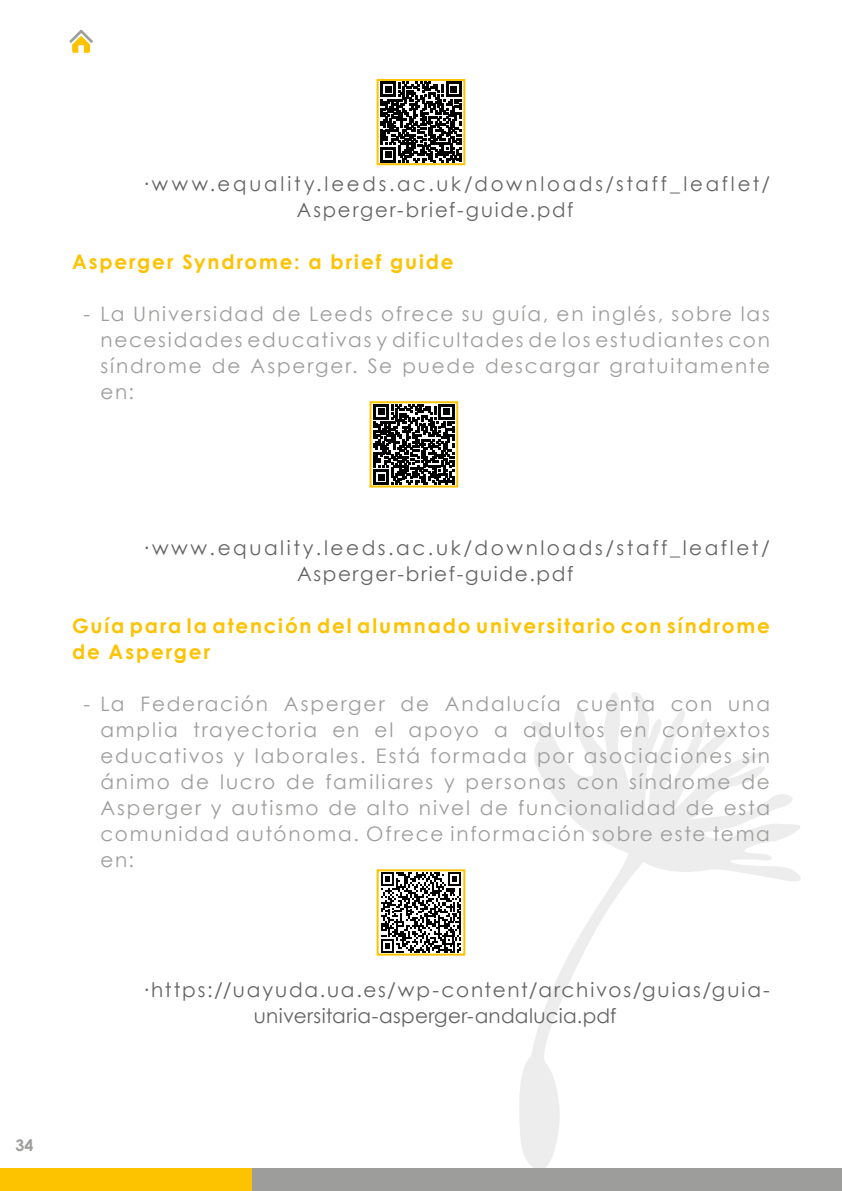
<style>
.page{position:relative;width:842px;height:1191px;background:#fff}
.page>*{position:absolute;margin:0;border:0;box-sizing:border-box;transform-origin:0 0}
.t1{font:20px/26px "Century Gothic";letter-spacing:.09em;color:#9d9d9c;text-align:justify}
.t2{font:700 20px "Century Gothic";letter-spacing:.095em;color:#fdc200}
.t3{font:20px/26px "Century Gothic";letter-spacing:.07em;color:#646363}
.t4{font:20px/26px "Century Gothic";letter-spacing:.14em;color:#646363}
.t5{font:20px/26px "Century Gothic";letter-spacing:.125em;color:#646363}
.t6{font:700 16px "Century Gothic";color:#9d9d9c}
</style>
<div class="page">
<svg style="left:519px;top:692px;width:282px;height:476px"></svg>
<div style="left:251px;top:1168px;width:591px;height:23px;background:#9d9d9c"></div>
<div style="left:0;top:1168px;width:251px;height:23px;background:#fdc200"></div>
<svg style="left:69px;top:30px;width:24px;height:23px"></svg>
<svg style="left:381px;top:82px;width:80px;height:80px"></svg>
<div style="left:377px;top:79px;width:88px;height:86px;border:2px solid #fdc200"></div>
<svg style="left:381px;top:872px;width:80px;height:80px"></svg>
<div style="left:377px;top:869px;width:88px;height:86px;border:2px solid #fdc200"></div>
<svg style="left:374px;top:404px;width:80px;height:80px"></svg>
<div style="left:369px;top:401px;width:89px;height:86px;border:2px solid #fdc200"></div>
<p class="t4" style="left:297px;top:170px;width:475px;text-indent:-153px">∙www.equality.leeds.ac.uk/downloads/staff_leaflet/<br>Asperger-brief-guide.pdf</p>
<p class="t2" style="left:72px;top:249px;width:383px">Asperger Syndrome: a brief guide</p>
<p class="t1" style="left:100px;top:300px;width:671px;text-indent:-17px">- La Universidad de Leeds ofrece su guía, en inglés, sobre las necesidades educativas y dificultades de los estudiantes con síndrome de Asperger. Se puede descargar gratuitamente en:</p>
<p class="t5" style="left:297px;top:534px;width:474px;text-indent:-153px">∙www.equality.leeds.ac.uk/downloads/staff_leaflet/<br>Asperger-brief-guide.pdf</p>
<p class="t2" style="left:72px;top:613px;width:699px">Guía para la atención del alumnado universitario con síndrome</p>
<p class="t2" style="left:72px;top:639px;width:140px">de Asperger</p>
<p class="t1" style="left:100px;top:690px;width:671px;text-indent:-17px">- La Federación Asperger de Andalucía cuenta con una amplia trayectoria en el apoyo a adultos en contextos educativos y laborales. Está formada por asociaciones sin ánimo de lucro de familiares y personas con síndrome de Asperger y autismo de alto nivel de funcionalidad de esta comunidad autónoma. Ofrece información sobre este tema en:</p>
<p class="t6" style="left:16px;top:1135px;width:19px">34</p>
<p class="t3" style="left:254px;top:976px;width:518px;text-indent:-110px">∙https://uayuda.ua.es/wp-content/archivos/guias/guia&shy;universitaria-asperger-andalucia.pdf</p>
</div>
